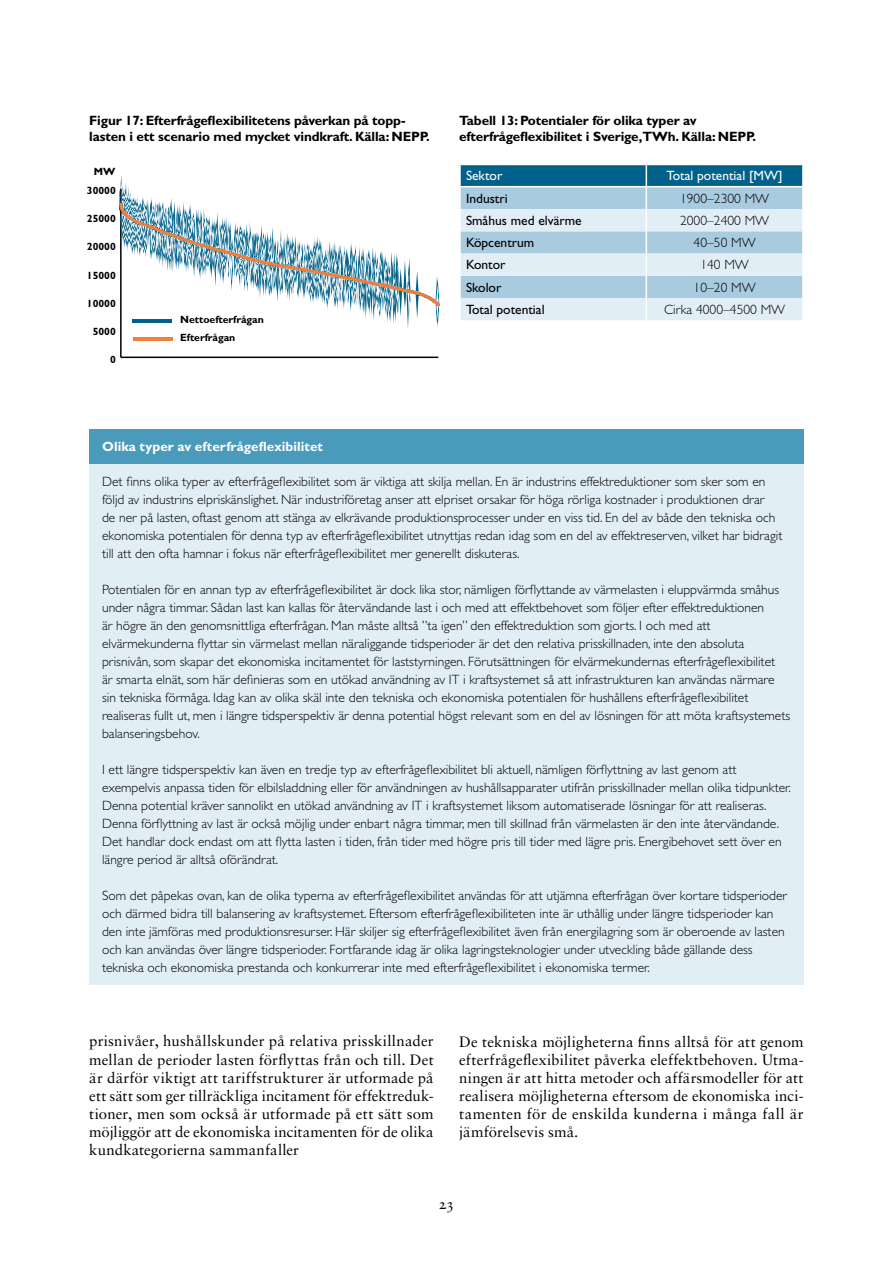
<style>
.page{position:relative;width:893px;height:1263px;background:#fff}
.page>*{position:absolute;margin:0;border:0;box-sizing:border-box;transform-origin:0 0}
.t1{font:15px/18px "Sabon LT Std";letter-spacing:.015em;color:#000;text-align:justify}
.t2{font:300 13.5px/18px "Gill Sans Std";color:#000}
.t3{font:700 13.5px/16.2px "Gill Sans Std";letter-spacing:-.01em;color:#000}
.t4{font:13.5px "Gill Sans Std";color:#000}
.t5{font:700 13.5px "Gill Sans Std";letter-spacing:.005em;color:#fff}
.t6{font:13.5px "Gill Sans Std";color:#fff}
.t7{font:700 10.5px/17.9px "Gill Sans Std";color:#000}
</style>
<div class="page">
<hr style="left:121px;top:357px;width:317px;height:1px;background:#000">
<hr style="left:120px;top:189px;width:2px;height:168px;background:#000">
<svg style="left:119px;top:176px;width:321px;height:153px"></svg>
<hr style="left:133px;top:337px;width:40px;height:3px;background:#f07f3c">
<svg style="left:119px;top:203px;width:321px;height:103px"></svg>
<svg style="left:460px;top:164px;width:343px;height:156px;background:#accddd"></svg>
<hr style="left:802px;top:165px;width:2px;height:21px;background:#fff">
<hr style="left:459px;top:186px;width:187px;height:1px;background:#fff">
<hr style="left:646px;top:186px;width:158px;height:1px;background:#fff">
<div style="left:89px;top:429px;width:715px;height:555px;background:#e2eef5"></div>
<div style="left:89px;top:429px;width:715px;height:35px;background:#499abb"></div>
<p class="t3" style="left:89px;top:112px;width:342px">Figur 17: Efterfrågeflexibilitetens påverkan på topp&shy;lasten i ett scenario med mycket vindkraft. Källa: NEPP.</p>
<p class="t3" style="left:459px;top:112px;width:298px">Tabell 13: Potentialer för olika typer av efterfrågeflexibilitet i Sverige,TWh. Källa: NEPP.</p>
<p class="t7" style="left:94px;top:163px;width:23px">MW</p>
<p class="t6" style="left:466px;top:168px;width:38px">Sektor</p>
<p class="t6" style="left:667px;top:168px;width:117px">Total potential [MW]</p>
<p class="t4" style="left:466px;top:190px;width:43px">Industri</p>
<p class="t2" style="left:680px;top:189px;width:90px">1900–2300 MW</p>
<p class="t4" style="left:466px;top:213px;width:117px">Småhus med elvärme</p>
<p class="t2" style="left:680px;top:211px;width:90px">2000–2400 MW</p>
<p class="t4" style="left:466px;top:235px;width:70px">Köpcentrum</p>
<p class="t2" style="left:694px;top:234px;width:63px">40–50 MW</p>
<p class="t4" style="left:466px;top:257px;width:41px">Kontor</p>
<p class="t2" style="left:700px;top:256px;width:50px">140 MW</p>
<p class="t4" style="left:466px;top:279px;width:37px">Skolor</p>
<p class="t2" style="left:694px;top:278px;width:63px">10–20 MW</p>
<p class="t4" style="left:466px;top:301px;width:80px">Total potential</p>
<p class="t2" style="left:664px;top:300px;width:122px">Cirka 4000–4500 MW</p>
<p class="t7" style="left:87px;top:182px;width:30px">30000</p>
<p class="t7" style="left:87px;top:210px;width:30px">25000</p>
<p class="t7" style="left:87px;top:238px;width:30px">20000</p>
<p class="t7" style="left:87px;top:266px;width:30px">15000</p>
<p class="t7" style="left:87px;top:294px;width:30px">10000</p>
<p class="t7" style="left:180px;top:311px;width:85px">Nettoefterfrågan<br>Efterfrågan</p>
<p class="t7" style="left:93px;top:322px;width:25px">5000</p>
<p class="t7" style="left:110px;top:350px;width:7px">0</p>
<p class="t5" style="left:102px;top:439px;width:223px">Olika typer av efterfrågeflexibilitet</p>
<p class="t2" style="left:102px;top:472px;width:682px">Det finns olika typer av efterfrågeflexibilitet som är viktiga att skilja mellan. En är industrins effektreduktioner som sker som en följd av industrins elpriskänslighet. När industriföretag anser att elpriset orsakar för höga rörliga kostnader i produktionen drar<br>de ner på lasten, oftast genom att stänga av elkrävande produktionsprocesser under en viss tid. En del av både den tekniska och ekonomiska potentialen för denna typ av efterfrågeflexibilitet utnyttjas redan idag som en del av effektreserven, vilket har bidragit till att den ofta hamnar i fokus när efterfrågeflexibilitet mer generellt diskuteras.</p>
<p class="t2" style="left:102px;top:580px;width:690px">Potentialen för en annan typ av efterfrågeflexibilitet är dock lika stor, nämligen förflyttande av värmelasten i eluppvärmda småhus under några timmar. Sådan last kan kallas för återvändande last i och med att effektbehovet som följer efter effektreduktionen<br>är högre än den genomsnittliga efterfrågan. Man måste alltså ”ta igen” den effektreduktion som gjorts. I och med att elvärmekunderna flyttar sin värmelast mellan näraliggande tidsperioder är det den relativa prisskillnaden, inte den absoluta prisnivån, som skapar det ekonomiska incitamentet för laststyrningen. Förutsättningen för elvärmekundernas efterfrågeflexibilitet<br>är smarta elnät, som här definieras som en utökad användning av IT i kraftsystemet så att infrastrukturen kan användas närmare sin tekniska förmåga. Idag kan av olika skäl inte den tekniska och ekonomiska potentialen för hushållens efterfrågeflexibilitet realiseras fullt ut, men i längre tidsperspektiv är denna potential högst relevant som en del av lösningen för att möta kraftsystemets balanseringsbehov.</p>
<p class="t2" style="left:102px;top:760px;width:690px">I ett längre tidsperspektiv kan även en tredje typ av efterfrågeflexibilitet bli aktuell, nämligen förflyttning av last genom att exempelvis anpassa tiden för elbilsladdning eller för användningen av hushållsapparater utifrån prisskillnader mellan olika tidpunkter.<br>Denna potential kräver sannolikt en utökad användning av IT i kraftsystemet liksom automatiserade lösningar för att realiseras.<br>Denna förflyttning av last är också möjlig under enbart några timmar, men till skillnad från värmelasten är den inte återvändande.<br>Det handlar dock endast om att flytta lasten i tiden, från tider med högre pris till tider med lägre pris. Energibehovet sett över en längre period är alltså oförändrat.</p>
<p class="t2" style="left:102px;top:886px;width:686px">Som det påpekas ovan, kan de olika typerna av efterfrågeflexibilitet användas för att utjämna efterfrågan över kortare tidsperioder och därmed bidra till balansering av kraftsystemet. Eftersom efterfrågeflexibiliteten inte är uthållig under längre tidsperioder kan den inte jämföras med produktionsresurser. Här skiljer sig efterfrågeflexibilitet även från energilagring som är oberoende av lasten och kan användas över längre tidsperioder. Fortfarande idag är olika lagringsteknologier under utveckling både gällande dess tekniska och ekonomiska prestanda och konkurrerar inte med efterfrågeflexibilitet i ekonomiska termer.</p>
<p class="t1" style="left:89px;top:1032px;width:346px">prisnivåer, hushållskunder på relativa prisskillnader mellan de perioder lasten förflyttas från och till. Det är därför viktigt att tariffstrukturer är utformade på ett sätt som ger tillräckliga incitament för effektreduk&shy;tioner, men som också är utformade på ett sätt som möjliggör att de ekonomiska incitamenten för de olika kundkategorierna sammanfaller</p>
<p class="t1" style="left:459px;top:1032px;width:346px">De tekniska möjligheterna finns alltså för att genom efterfrågeflexibilitet påverka eleffektbehoven. Utma&shy;ningen är att hitta metoder och affärsmodeller för att realisera möjligheterna eftersom de ekonomiska inci&shy;tamenten för de enskilda kunderna i många fall är jämförelsevis små.</p>
<p class="t1" style="left:438px;top:1194px;width:18px">23</p>
</div>
